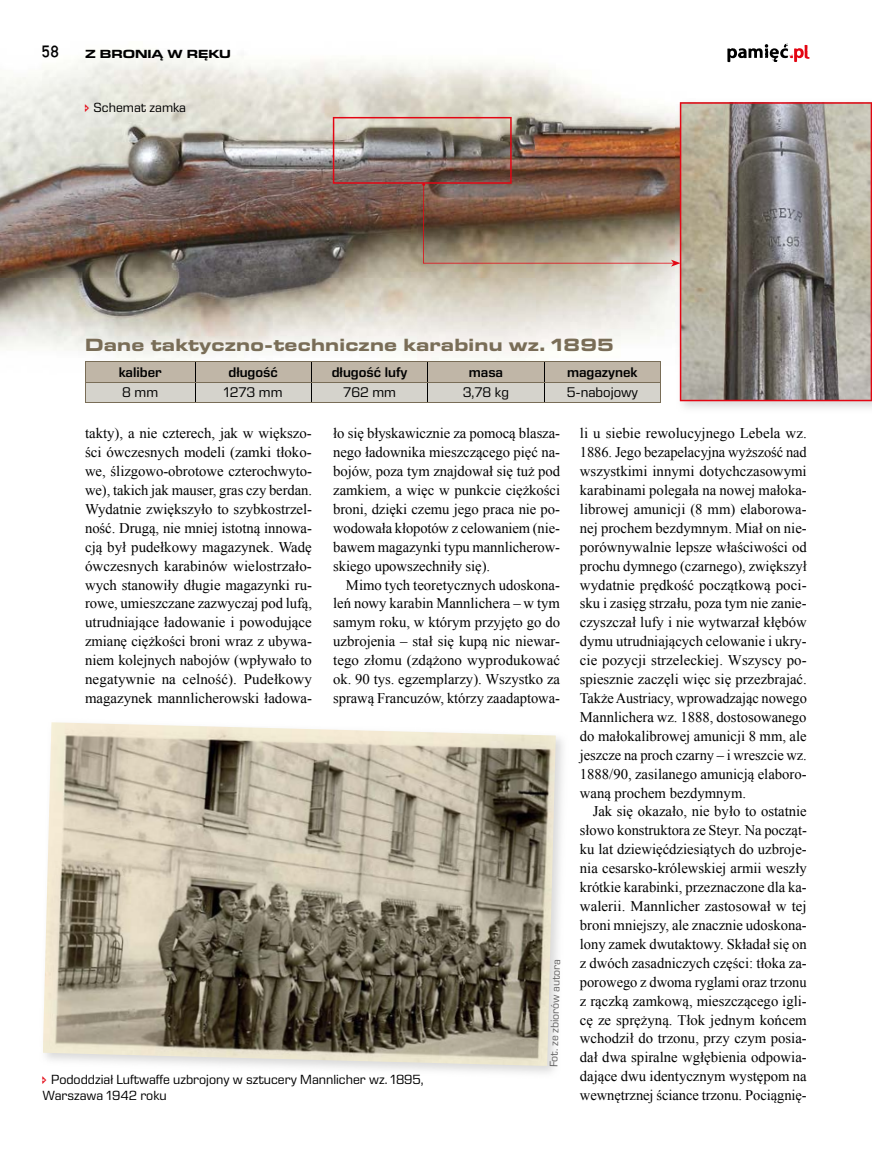
<style>
.page{position:relative;width:872px;height:1170px;background:#fff}
.page>*{position:absolute;margin:0;border:0;box-sizing:border-box;transform-origin:0 0}
.t1{font:700 expanded 18px "Eurostile Next LT Pro";letter-spacing:.01em;color:#796d57}
.t2{font:14.7px/18.9px "Times New Roman";color:#000;text-align:justify}
.t3{font:600 14.25px "Eurostile Next LT Pro";color:#000}
.t4{font:14.25px "Eurostile Next LT Pro";color:#000}
.t5{font:13.5px/16.2px "Eurostile Next LT Pro";color:#000}
.t6{font:700 expanded 12px "Eurostile Next LT Pro";color:#000}
.t7{font:12px "Copystruct Normal";color:#000}
.t8{font:11.25px "Eurostile Next LT Pro";color:#646363}
</style>
<div class="page">
<img style="left:43px;top:722px;width:513px;height:343px">
<img style="left:0;top:50px;width:675px;height:310px">
<img style="left:675px;top:100px;width:20px;height:274px">
<svg style="left:680px;top:102px;width:192px;height:299px;background:#978d85"></svg>
<svg style="left:727px;top:43px;width:82px;height:19px"></svg>
<hr style="left:85px;top:361px;width:110px;height:1px;background:#796d57">
<hr style="left:195px;top:361px;width:116px;height:1px;background:#796d57">
<hr style="left:311px;top:361px;width:117px;height:1px;background:#796d57">
<hr style="left:428px;top:361px;width:116px;height:1px;background:#796d57">
<hr style="left:544px;top:361px;width:117px;height:1px;background:#796d57">
<hr style="left:85px;top:402px;width:110px;height:1px;background:#796d57">
<hr style="left:195px;top:402px;width:116px;height:1px;background:#796d57">
<hr style="left:311px;top:402px;width:117px;height:1px;background:#796d57">
<hr style="left:428px;top:402px;width:116px;height:1px;background:#796d57">
<svg style="left:85px;top:362px;width:576px;height:40px;background:#c6c0b5"></svg>
<hr style="left:544px;top:381px;width:117px;height:1px;background:#796d57">
<hr style="left:544px;top:402px;width:117px;height:1px;background:#796d57">
<img style="left:333px;top:117px;width:347px;height:149px">
<svg style="left:85px;top:104px;width:4px;height:8px"></svg>
<p class="t7" style="left:43px;top:44px;width:19px">58</p>
<p class="t6" style="left:85px;top:47px;width:147px">Z BRONIĄ W RĘKU</p>
<p class="t5" style="left:94px;top:99px;width:94px">Schemat zamka</p>
<p class="t1" style="left:85px;top:335px;width:530px">Dane taktyczno-techniczne karabinu wz. 1895</p>
<p class="t3" style="left:119px;top:364px;width:45px">kaliber</p>
<p class="t3" style="left:228px;top:364px;width:51px">długość</p>
<p class="t3" style="left:332px;top:364px;width:77px">długość lufy</p>
<p class="t3" style="left:469px;top:364px;width:36px">masa</p>
<p class="t3" style="left:567px;top:364px;width:72px">magazynek</p>
<p class="t4" style="left:122px;top:384px;width:37px">8 mm</p>
<p class="t4" style="left:224px;top:384px;width:60px">1273 mm</p>
<p class="t4" style="left:343px;top:384px;width:54px">762 mm</p>
<p class="t4" style="left:463px;top:384px;width:48px">3,78 kg</p>
<p class="t4" style="left:566px;top:384px;width:73px">5-nabojowy</p>
<p class="t2" style="left:580px;top:423px;width:228px">li u siebie rewolucyjnego Lebela wz.<br>1886. Jego bezapelacyjna wyższość nad wszystkimi innymi dotychczasowymi karabinami polegała na nowej małoka&shy;librowej amunicji (8 mm) elaborowa&shy;nej prochem bezdymnym. Miał on nie&shy;porównywalnie lepsze właściwości od prochu dymnego (czarnego), zwiększył wydatnie prędkość początkową poci&shy;sku i zasięg strzału, poza tym nie zanie&shy;czyszczał lufy i nie wytwarzał kłębów dymu utrudniających celowanie i ukry&shy;cie pozycji strzeleckiej. Wszyscy po&shy;spiesznie zaczęli więc się przezbrajać.<br>Także Austriacy, wprowadzając nowego Mannlichera wz. 1888, dostosowanego do małokalibrowej amunicji 8 mm, ale jeszcze na proch czarny – i wreszcie wz.<br>1888/90, zasilanego amunicją elaboro&shy;waną prochem bezdymnym.</p>
<p class="t2" style="left:580px;top:801px;width:228px;text-indent:13px">Jak się okazało, nie było to ostatnie słowo konstruktora ze Steyr. Na począt&shy;ku lat dziewięćdziesiątych do uzbroje&shy;nia cesarsko-królewskiej armii weszły krótkie karabinki, przeznaczone dla ka&shy;walerii. Mannlicher zastosował w tej broni mniejszy, ale znacznie udoskona&shy;lony zamek dwutaktowy. Składał się on z dwóch zasadniczych części: tłoka za&shy;porowego z dwoma ryglami oraz trzonu z rączką zamkową, mieszczącego igli&shy;cę ze sprężyną. Tłok jednym końcem wchodził do trzonu, przy czym posia&shy;dał dwa spiralne wgłębienia odpowia&shy;dające dwu identycznym występom na wewnętrznej ściance trzonu. Pociągnię-</p>
<p class="t2" style="left:85px;top:423px;width:228px">takty), a nie czterech, jak w większo&shy;ści ówczesnych modeli (zamki tłoko&shy;we, ślizgowo-obrotowe czterochwyto&shy;we), takich jak mauser, gras czy berdan.<br>Wydatnie zwiększyło to szybkostrzel&shy;ność. Drugą, nie mniej istotną innowa&shy;cją był pudełkowy magazynek. Wadę ówczesnych karabinów wielostrzało&shy;wych stanowiły długie magazynki ru&shy;rowe, umieszczane zazwyczaj pod lufą, utrudniające ładowanie i powodujące zmianę ciężkości broni wraz z ubywa&shy;niem kolejnych nabojów (wpływało to negatywnie na celność). Pudełkowy magazynek mannlicherowski ładowa-</p>
<p class="t2" style="left:333px;top:423px;width:228px">ło się błyskawicznie za pomocą blasza&shy;nego ładownika mieszczącego pięć na&shy;bojów, poza tym znajdował się tuż pod zamkiem, a więc w punkcie ciężkości broni, dzięki czemu jego praca nie po&shy;wodowała kłopotów z celowaniem (nie&shy;bawem magazynki typu mannlicherow&shy;skiego upowszechniły się).</p>
<p class="t2" style="left:333px;top:575px;width:228px;text-indent:13px">Mimo tych teoretycznych udoskona&shy;leń nowy karabin Mannlichera – w tym samym roku, w którym przyjęto go do uzbrojenia – stał się kupą nic niewar&shy;tego złomu (zdążono wyprodukować ok. 90 tys. egzemplarzy). Wszystko za sprawą Francuzów, którzy zaadaptowa-</p>
<p class="t8" style="left:548px;top:1066px;width:109px;rotate:-89deg">Fot.ze zbiorów autora</p>
<p class="t5" style="left:43px;top:1071px;width:382px;text-indent:9px">Pododdział Luftwaffe uzbrojony w sztucery Mannlicher wz. 1895,<br>Warszawa 1942 roku</p>
</div>
